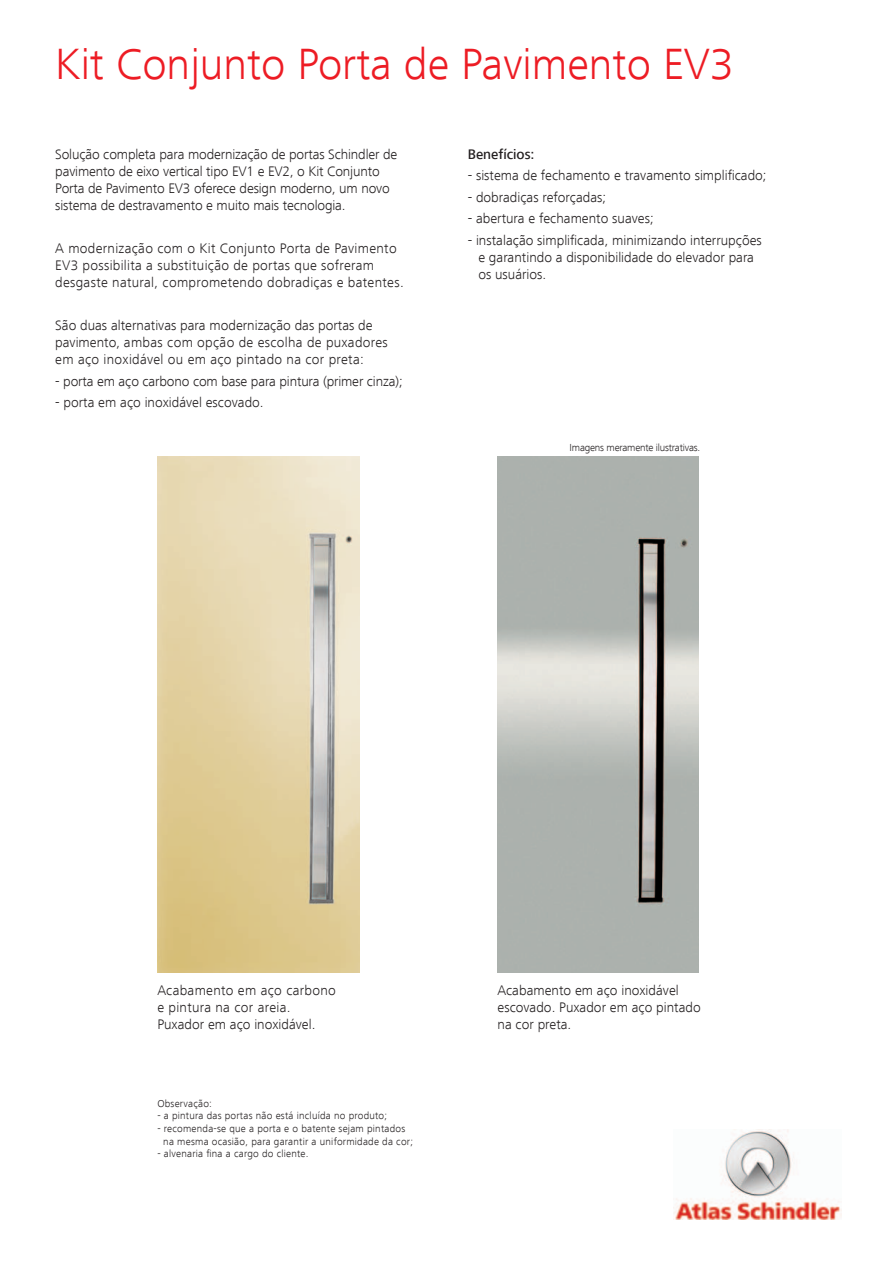
<style>
.page{position:relative;width:893px;height:1263px;background:#fff}
.page>*{position:absolute;margin:0;border:0;box-sizing:border-box;transform-origin:0 0}
.t1{font:300 45px "Frutiger Next LT";color:#ed1c24}
.t2{font:300 14.25px/17.1px "Frutiger Next LT";color:#231f20}
.t3{font:300 14.25px/17.1px "Frutiger Next LT";letter-spacing:.02em;color:#231f20}
.t4{font:500 14.25px "Frutiger Next LT";color:#231f20}
.t5{font:300 10.5px/12.6px "Frutiger Next LT";letter-spacing:.02em;color:#231f20}
.t6{font:300 10.5px "Frutiger Next LT";letter-spacing:-.02em;color:#231f20}
</style>
<div class="page">
<img style="left:497px;top:457px;width:202px;height:516px">
<img style="left:157px;top:456px;width:203px;height:517px">
<img style="left:674px;top:1129px;width:168px;height:90px">
<h1 class="t1" style="left:55px;top:39px;width:680px">Kit Conjunto Porta de Pavimento EV3</h1>
<p class="t2" style="left:55px;top:146px;width:344px">Solução completa para modernização de portas Schindler de pavimento de eixo vertical tipo EV1 e EV2, o Kit Conjunto Porta de Pavimento EV3 oferece design moderno, um novo sistema de destravamento e muito mais tecnologia.</p>
<p class="t3" style="left:55px;top:240px;width:350px">A modernização com o Kit Conjunto Porta de Pavimento<br>EV3 possibilita a substituição de portas que sofreram desgaste natural, comprometendo dobradiças e batentes.</p>
<p class="t3" style="left:55px;top:317px;width:334px">São duas alternativas para modernização das portas de pavimento, ambas com opção de escolha de puxadores em aço inoxidável ou em aço pintado na cor preta:</p>
<p class="t2" style="left:55px;top:372px;width:349px">- porta em aço carbono com base para pintura (primer cinza);</p>
<p class="t2" style="left:55px;top:394px;width:210px">- porta em aço inoxidável escovado.</p>
<p class="t4" style="left:468px;top:146px;width:68px">Benefícios:</p>
<p class="t2" style="left:468px;top:167px;width:300px">- sistema de fechamento e travamento simplificado;</p>
<p class="t2" style="left:468px;top:189px;width:140px">- dobradiças reforçadas;</p>
<p class="t2" style="left:468px;top:210px;width:188px">- abertura e fechamento suaves;</p>
<p class="t2" style="left:478px;top:231px;width:285px;text-indent:-11px">- instalação simplificada, minimizando interrupções e garantindo a disponibilidade do elevador para os usuários.</p>
<p class="t6" style="left:570px;top:441px;width:132px">Imagens meramente ilustrativas.</p>
<p class="t3" style="left:157px;top:982px;width:180px">Acabamento em aço carbono e pintura na cor areia.<br>Puxador em aço inoxidável.</p>
<p class="t5" style="left:157px;top:1097px;width:56px">Observação:</p>
<p class="t5" style="left:157px;top:1110px;width:231px">- a pintura das portas não está incluída no produto;</p>
<p class="t5" style="left:163px;top:1122px;width:251px;text-indent:-6px">- recomenda-se que a porta e o batente sejam pintados na mesma ocasião, para garantir a uniformidade da cor;</p>
<p class="t5" style="left:157px;top:1147px;width:153px">- alvenaria fina a cargo do cliente.</p>
<p class="t2" style="left:497px;top:982px;width:205px">Acabamento em aço inoxidável escovado. Puxador em aço pintado na cor preta.</p>
</div>
